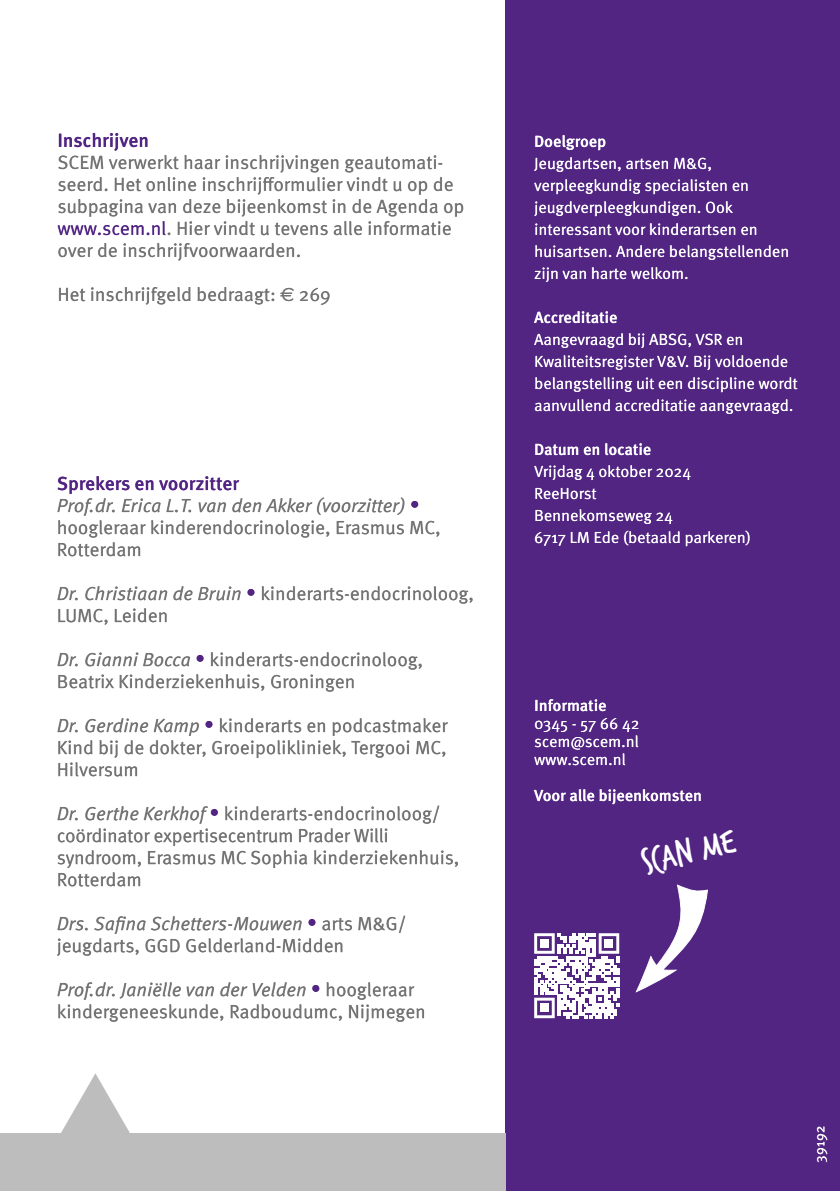
<style>
.page{position:relative;width:840px;height:1191px;background:#fff}
.page>*{position:absolute;margin:0;border:0;box-sizing:border-box;transform-origin:0 0}
.t1{font:37px "Trash Hand";color:#fff}
.t2{font:19px/22px "Meta Pro Norm";color:#747373}
.t3{font:19px "Meta Pro Norm Ita";color:#747373}
.t4{font:500 19px "Meta Pro";color:#522583}
.t5{font:16px/22px "Meta Pro Norm";color:#fff}
.t6{font:500 16px "Meta Pro";color:#fff}
.t7{font:14px "Meta Pro Norm";letter-spacing:-.005em;color:#fff}
.s1{color:#522583}
.s2{font-family:"Euro Sans Std"}
.s3{font-family:"Meta Pro Norm";color:#522583}
.s4{font-family:"Meta Pro Norm Ita"}
.s5{font-family:"Meta Pro Norm"}
</style>
<div class="page">
<div style="left:505px;top:0;width:334px;height:1191px;background:#522583"></div>
<svg style="left:59px;top:287px;width:270px;height:18px"></svg>
<svg style="left:59px;top:243px;width:241px;height:17px"></svg>
<svg style="left:58px;top:133px;width:405px;height:102px"></svg>
<svg style="left:534px;top:789px;width:166px;height:15px"></svg>
<svg style="left:534px;top:718px;width:104px;height:47px"></svg>
<svg style="left:535px;top:699px;width:70px;height:12px"></svg>
<svg style="left:535px;top:530px;width:214px;height:16px"></svg>
<svg style="left:535px;top:509px;width:137px;height:15px"></svg>
<svg style="left:535px;top:488px;width:61px;height:11px"></svg>
<svg style="left:534px;top:465px;width:156px;height:15px"></svg>
<svg style="left:535px;top:443px;width:115px;height:12px"></svg>
<svg style="left:535px;top:399px;width:256px;height:15px"></svg>
<svg style="left:535px;top:377px;width:262px;height:15px"></svg>
<svg style="left:535px;top:355px;width:251px;height:15px"></svg>
<svg style="left:534px;top:333px;width:207px;height:15px"></svg>
<svg style="left:534px;top:311px;width:82px;height:12px"></svg>
<svg style="left:534px;top:267px;width:153px;height:15px"></svg>
<svg style="left:535px;top:245px;width:252px;height:15px"></svg>
<svg style="left:535px;top:223px;width:220px;height:12px"></svg>
<svg style="left:534px;top:201px;width:198px;height:15px"></svg>
<svg style="left:534px;top:179px;width:213px;height:15px"></svg>
<svg style="left:534px;top:157px;width:176px;height:15px"></svg>
<svg style="left:535px;top:135px;width:70px;height:15px"></svg>
<div style="left:0;top:1133px;width:505px;height:58px;background:#bebdbd"></div>
<svg style="left:61px;top:1073px;width:69px;height:60px"></svg>
<svg style="left:817px;top:1126px;width:9px;height:36px"></svg>
<svg style="left:58px;top:982px;width:366px;height:40px"></svg>
<svg style="left:57px;top:916px;width:348px;height:40px"></svg>
<svg style="left:58px;top:806px;width:399px;height:80px"></svg>
<svg style="left:58px;top:718px;width:389px;height:58px"></svg>
<svg style="left:58px;top:652px;width:363px;height:39px"></svg>
<svg style="left:58px;top:608px;width:108px;height:17px"></svg>
<svg style="left:262px;top:586px;width:210px;height:17px"></svg>
<div style="left:247px;top:589px;width:7px;height:7px;background:#522583;border-radius:50%"></div>
<svg style="left:58px;top:586px;width:182px;height:14px"></svg>
<svg style="left:58px;top:476px;width:381px;height:80px"></svg>
<svg style="left:534px;top:933px;width:85px;height:85px"></svg>
<div style="left:539px;top:939px;width:9px;height:9px;background:#fff"></div>
<div style="left:604px;top:939px;width:9px;height:9px;background:#fff"></div>
<div style="left:539px;top:1003px;width:9px;height:9px;background:#fff"></div>
<svg style="left:635px;top:884px;width:72px;height:108px"></svg>
<p class="t4" style="left:57px;top:125px;width:93px">Inschrijven</p>
<p class="t2" style="left:57px;top:150px;width:408px">SCEM verwerkt haar inschrijvingen geautomati&shy;seerd. Het online inschrijfformulier vindt u op de subpagina van deze bijeenkomst in de Agenda op <span class="s1">www.scem.nl</span>. Hier vindt u tevens alle informatie over de inschrijfvoorwaarden.</p>
<p class="t2" style="left:57px;top:282px;width:275px">Het inschrijfgeld bedraagt: <span class="s2">€</span> 269</p>
<p class="t4" style="left:57px;top:469px;width:184px">Sprekers en voorzitter</p>
<p class="t3" style="left:57px;top:491px;width:364px">Prof.dr. Erica L.T. van den Akker (voorzitter) <span class="s3">•</span></p>
<p class="t2" style="left:57px;top:515px;width:385px">hoogleraar kinderendocrinologie, Erasmus MC,<br>Rotterdam</p>
<p class="t2" style="left:57px;top:581px;width:418px"><span class="s4">Dr. Christiaan de Bruin</span> <span class="s1">•</span> kinderarts-endocrinoloog,<br>LUMC, Leiden</p>
<p class="t2" style="left:57px;top:647px;width:367px"><span class="s4">Dr. Gianni Bocca</span> <span class="s1">•</span> kinderarts-endocrinoloog,<br>Beatrix Kinderziekenhuis, Groningen</p>
<p class="t2" style="left:57px;top:713px;width:392px;text-align:justify"><span class="s4">Dr. Gerdine Kamp</span> <span class="s1">•</span> kinderarts en podcastmaker Kind bij de dokter, Groeipolikliniek, Tergooi MC, Hilversum</p>
<p class="t2" style="left:57px;top:801px;width:404px"><span class="s4">Dr. Gerthe Kerkhof</span> <span class="s1">•</span> kinderarts-endocrinoloog/ coördinator expertisecentrum Prader Willi syndroom, Erasmus MC Sophia kinderziekenhuis, Rotterdam</p>
<p class="t3" style="left:57px;top:909px;width:351px">Drs. Safina Schetters-Mouwen <span class="s3">•</span> <span class="s5">arts M&amp;G/</span></p>
<p class="t2" style="left:57px;top:933px;width:289px">jeugdarts, GGD Gelderland-Midden</p>
<p class="t3" style="left:57px;top:975px;width:358px">Prof.dr. Janiëlle van der Velden <span class="s3">•</span> <span class="s5">hoogleraar</span></p>
<p class="t2" style="left:57px;top:999px;width:370px">kindergeneeskunde, Radboudumc, Nijmegen</p>
<p class="t6" style="left:534px;top:129px;width:73px">Doelgroep</p>
<p class="t5" style="left:534px;top:151px;width:256px">Jeugdartsen, artsen M&amp;G, verpleegkundig specialisten en jeugdverpleegkundigen. Ook interessant voor kinderartsen en huisartsen. Andere belangstellenden zijn van harte welkom.</p>
<p class="t6" style="left:534px;top:305px;width:85px">Accreditatie</p>
<p class="t5" style="left:534px;top:327px;width:265px">Aangevraagd bij ABSG, VSR en Kwaliteitsregister V&amp;V. Bij voldoende belangstelling uit een discipline wordt aanvullend accreditatie aangevraagd.</p>
<p class="t6" style="left:534px;top:437px;width:118px">Datum en locatie</p>
<p class="t5" style="left:534px;top:459px;width:218px">Vrijdag 4 oktober 2024<br>ReeHorst<br>Bennekomseweg 24<br>6717 LM Ede (betaald parkeren)</p>
<p class="t6" style="left:534px;top:693px;width:74px">Informatie</p>
<p class="t5" style="left:534px;top:713px;width:107px;line-height:18px;text-align:justify">0345 - 57 66 42 scem@scem.nl www.scem.nl</p>
<p class="t6" style="left:534px;top:783px;width:169px">Voor alle bijeenkomsten</p>
<h1 class="t1" style="left:637px;top:844px;width:96px;rotate:-13deg">scan me</h1>
<p class="t7" style="left:808px;top:1162px;width:38px;rotate:-90deg">39192</p>
</div>
